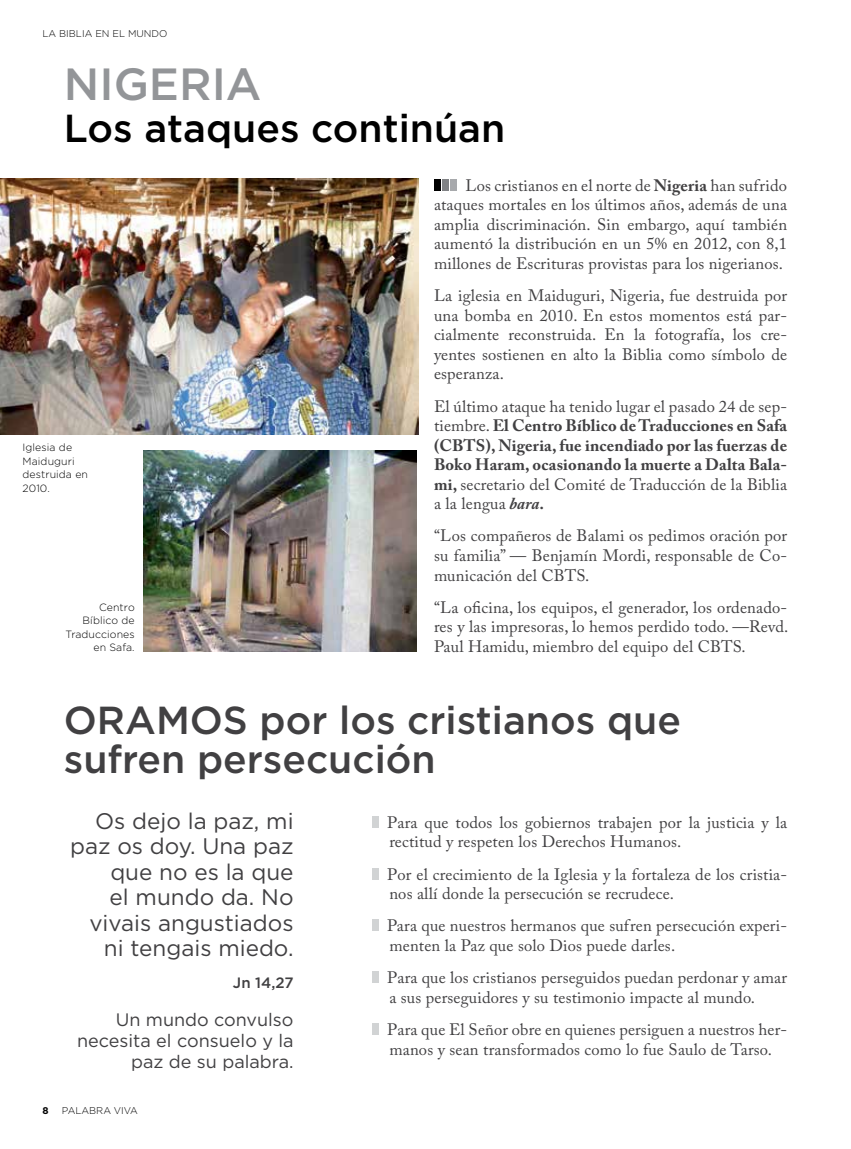
<style>
.page{position:relative;width:851px;height:1149px;background:#fff}
.page>*{position:absolute;margin:0;border:0;box-sizing:border-box;transform-origin:0 0}
.t1{font:500 45px "Gotham";color:#939598}
.t2{font:500 39px/39px "Gotham";color:#414042}
.t3{font:500 39px "Gotham";color:#000}
.t4{font:22.5px/25.5px "Gotham";color:#414042;text-align:right}
.t5{font:18px/21px "Gotham";color:#414042;text-align:right}
.t6{font:16.5px/19.5px "Adobe Caslon Pro";letter-spacing:.01em;color:#414042}
.t7{font:700 16.5px/19.5px "Adobe Caslon Pro";letter-spacing:.01em;color:#414042;text-align:justify}
.t8{font:500 15px "Gotham";color:#414042}
.t9{font:300 10.5px/13.5px "Gotham";letter-spacing:.01em;color:#000;text-align:right}
.t10{font:300 9.75px "Gotham";color:#000}
.t11{font:700 9.75px "Gotham";color:#000}
.s1{font-weight:700}
.s2{font-weight:400}
.s3{font-style:italic}
</style>
<div class="page">
<img style="left:0;top:179px;width:418px;height:255px">
<div style="left:434px;top:179px;width:6px;height:12px;background:#000"></div>
<div style="left:442px;top:179px;width:6px;height:12px;background:#808285"></div>
<div style="left:450px;top:179px;width:6px;height:12px;background:#a7a9ac"></div>
<img style="left:143px;top:450px;width:274px;height:201px">
<div style="left:372px;top:815px;width:7px;height:12px;background:#d1d3d4"></div>
<div style="left:372px;top:867px;width:7px;height:12px;background:#d1d3d4"></div>
<div style="left:372px;top:919px;width:7px;height:12px;background:#d1d3d4"></div>
<div style="left:372px;top:970px;width:7px;height:12px;background:#d1d3d4"></div>
<div style="left:372px;top:1022px;width:7px;height:12px;background:#d1d3d4"></div>
<p class="t10" style="left:43px;top:27px;width:126px">LA BIBLIA EN EL MUNDO</p>
<h1 class="t1" style="left:64px;top:54px;width:199px">NIGERIA</h1>
<h2 class="t3" style="left:64px;top:102px;width:443px">Los ataques continúan</h2>
<p class="t6" style="left:434px;top:175px;width:354px;text-align:justify;text-indent:31px">Los cristianos en el norte de <span class="s1">Nigeria</span> han sufrido ataques mortales en los últimos años, además de una amplia discriminación. Sin embargo, aquí también aumentó la distribución en un 5% en 2012, con 8,1 millones de Escrituras provistas para los nigerianos.</p>
<p class="t6" style="left:434px;top:286px;width:354px;text-align:justify">La iglesia en Maiduguri, Nigeria, fue destruida por una bomba en 2010. En estos momentos está par&shy;cialmente reconstruida. En la fotografía, los cre&shy;yentes sostienen en alto la Biblia como símbolo de esperanza.</p>
<p class="t7" style="left:434px;top:396px;width:354px"><span class="s2">El último ataque ha tenido lugar el pasado 24 de sep&shy;tiembre.</span> El Centro Bíblico de Traducciones en Safa (CBTS), Nigeria, fue incendiado por las fuerzas de Boko Haram, ocasionando la muerte a Dalta Bala&shy;mi, <span class="s2">secretario del Comité de Traducción de la Biblia a la lengua</span> <span class="s3">bara</span>.</p>
<p class="t6" style="left:434px;top:526px;width:354px;text-align:justify">“Los compañeros de Balami os pedimos oración por su familia” — Benjamín Mordi, responsable de Co&shy;municación del CBTS.</p>
<p class="t6" style="left:434px;top:597px;width:356px;text-align:justify">“La oficina, los equipos, el generador, los ordenado&shy;res y las impresoras, lo hemos perdido todo. —Revd.<br>Paul Hamidu, miembro del equipo del CBTS.</p>
<p class="t9" style="left:23px;top:440px;width:67px;text-align:left">Iglesia de<br>Maiduguri destruida en<br>2010.</p>
<p class="t9" style="left:65px;top:599px;width:71px">Centro<br>Bíblico de<br>Traducciones en Safa.</p>
<h2 class="t2" style="left:64px;top:700px;width:618px">ORAMOS por los cristianos que sufren persecución</h2>
<p class="t6" style="left:387px;top:812px;width:401px">Para que todos los gobiernos trabajen por la justicia y la rectitud y respeten los Derechos Humanos.</p>
<p class="t6" style="left:387px;top:863px;width:401px">Por el crecimiento de la Iglesia y la fortaleza de los cristia&shy;nos allí donde la persecución se recrudece.</p>
<p class="t6" style="left:387px;top:915px;width:401px">Para que nuestros hermanos que sufren persecución experi&shy;menten la Paz que solo Dios puede darles.</p>
<p class="t6" style="left:387px;top:967px;width:401px">Para que los cristianos perseguidos puedan perdonar y amar a sus perseguidores y su testimonio impacte al mundo.</p>
<p class="t6" style="left:387px;top:1019px;width:401px">Para que El Señor obre en quienes persiguen a nuestros her&shy;manos y sean transformados como lo fue Saulo de Tarso.</p>
<h3 class="t4" style="left:70px;top:807px;width:225px">Os dejo la paz, mi paz os doy. Una paz que no es la que<br>el mundo da. No vivais angustiados ni tengais miedo.</h3>
<p class="t8" style="left:233px;top:972px;width:62px">Jn 14,27</p>
<p class="t5" style="left:77px;top:1008px;width:218px">Un mundo convulso necesita el consuelo y la paz de su palabra.</p>
<p class="t11" style="left:43px;top:1103px;width:8px">8</p>
<p class="t10" style="left:62px;top:1104px;width:78px">PALABRA VIVA</p>
</div>
